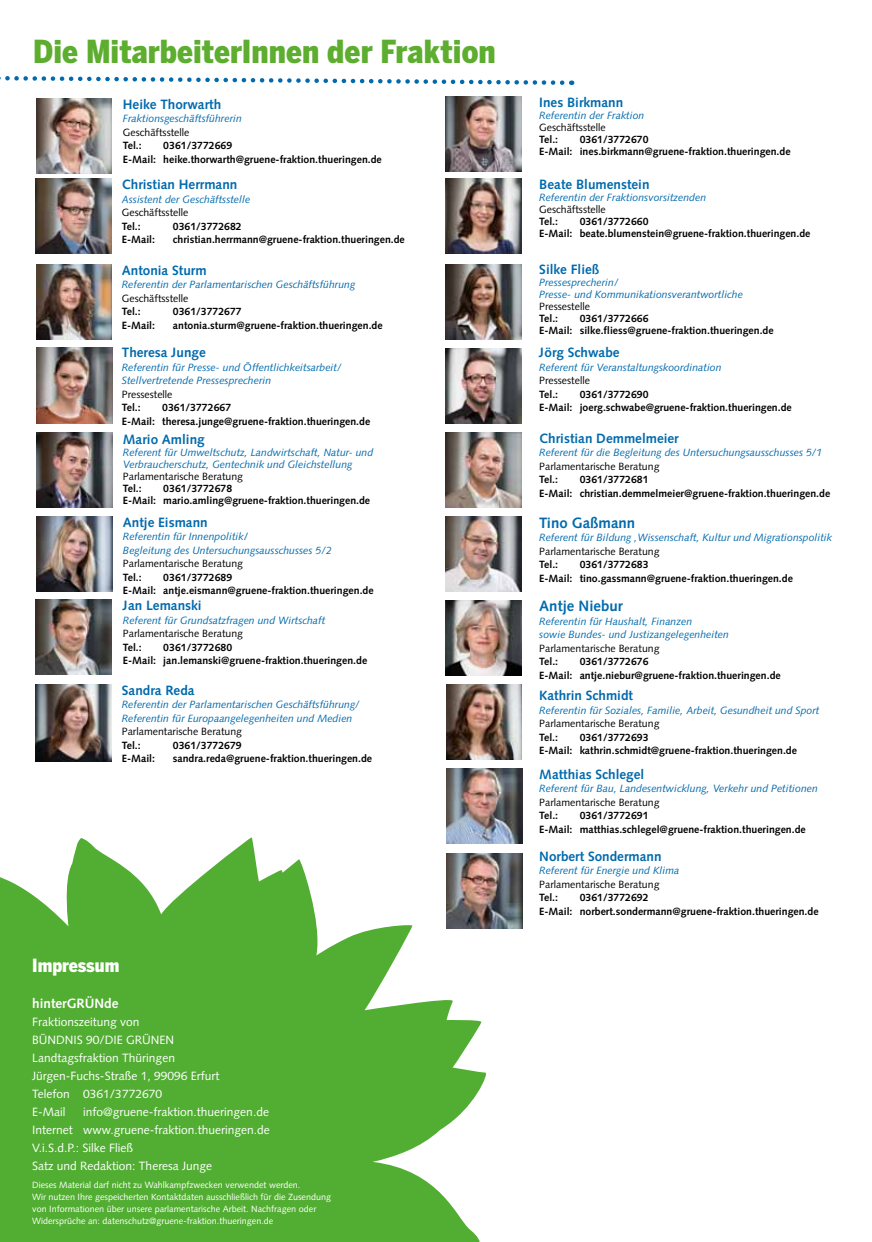
<style>
.page{position:relative;width:872px;height:1242px;background:#fff}
.page>*{position:absolute;margin:0;border:0;box-sizing:border-box;transform-origin:0 0}
.t1{font:900 31.5px "Benton Sans Cond";letter-spacing:.005em;color:#5dad2f}
.t2{font:900 18px "Benton Sans Cond";letter-spacing:-.005em;color:#fff}
.t3{font:700 15px "Syntax";color:#006aad}
.t4{font:700 13.5px "Syntax";color:#006aad}
.t5{font:700 13.5px "Syntax";color:#fff}
.t6{font:12px/18px "Syntax";color:#fff}
.t7{font:700 10.5px/13.5px "Syntax";color:#000}
.t8{font:italic 10.5px/13.5px "Syntax";color:#006aad}
.t9{font:10.5px "Syntax";color:#000}
.t10{font:9px/12px "Syntax";color:#fff}
.s1{font-style:normal}
</style>
<div class="page">
<img style="left:36px;top:98px;width:76px;height:75px">
<img style="left:36px;top:684px;width:75px;height:77px">
<img style="left:36px;top:347px;width:76px;height:77px">
<img style="left:37px;top:433px;width:75px;height:75px">
<img style="left:37px;top:517px;width:75px;height:75px">
<img style="left:446px;top:97px;width:76px;height:75px">
<img style="left:446px;top:264px;width:76px;height:75px">
<img style="left:446px;top:349px;width:76px;height:75px">
<img style="left:488px;top:853px;width:34px;height:75px">
<img style="left:446px;top:517px;width:76px;height:75px">
<img style="left:36px;top:600px;width:75px;height:75px">
<img style="left:446px;top:600px;width:76px;height:75px">
<img style="left:446px;top:179px;width:75px;height:75px">
<svg style="left:0;top:76px;width:572px;height:9px"></svg>
<img style="left:446px;top:684px;width:76px;height:75px">
<img style="left:446px;top:432px;width:76px;height:76px">
<img style="left:36px;top:264px;width:76px;height:75px">
<img style="left:36px;top:178px;width:76px;height:76px">
<img style="left:446px;top:768px;width:76px;height:75px">
<svg style="left:0;top:837px;width:488px;height:405px;fill:#52ae32"></svg>
<h1 class="t1" style="left:33px;top:33px;width:464px">Die MitarbeiterInnen der Fraktion</h1>
<p class="t4" style="left:123px;top:96px;width:100px">Heike Thorwarth</p>
<p class="t8" style="left:123px;top:112px;width:121px">Fraktionsgeschäftsführerin</p>
<p class="t9" style="left:123px;top:126px;width:68px">Geschäftsstelle</p>
<p class="t7" style="left:123px;top:139px;width:20px">Tel.:</p>
<p class="t7" style="left:123px;top:139px;width:260px;text-indent:40px">0361/3772669<br>E-Mail: heike.thorwarth@gruene-fraktion.thueringen.de</p>
<p class="t4" style="left:122px;top:177px;width:117px">Christian Herrmann</p>
<p class="t8" style="left:122px;top:192px;width:130px">Assistent der Geschäftsstelle</p>
<p class="t9" style="left:122px;top:206px;width:68px">Geschäftsstelle</p>
<p class="t7" style="left:122px;top:219px;width:20px">Tel.:</p>
<p class="t7" style="left:173px;top:219px;width:70px">0361/3772682</p>
<p class="t7" style="left:122px;top:233px;width:35px">E-Mail:</p>
<p class="t7" style="left:173px;top:233px;width:233px">christian.herrmann@gruene-fraktion.thueringen.de</p>
<p class="t4" style="left:122px;top:262px;width:86px">Antonia Sturm</p>
<p class="t8" style="left:122px;top:278px;width:235px">Referentin der Parlamentarischen Geschäftsführung</p>
<p class="t9" style="left:122px;top:292px;width:68px">Geschäftsstelle</p>
<p class="t7" style="left:122px;top:305px;width:20px">Tel.:</p>
<p class="t7" style="left:173px;top:305px;width:70px">0361/3772677</p>
<p class="t7" style="left:122px;top:318px;width:35px">E-Mail:</p>
<p class="t7" style="left:173px;top:318px;width:211px">antonia.sturm@gruene-fraktion.thueringen.de</p>
<p class="t4" style="left:122px;top:345px;width:86px">Theresa Junge</p>
<p class="t8" style="left:122px;top:360px;width:221px">Referentin für Presse- und Öffentlichkeitsarbeit/<br>Stellvertretende Pressesprecherin</p>
<p class="t9" style="left:122px;top:388px;width:52px">Pressestelle</p>
<p class="t7" style="left:122px;top:401px;width:20px">Tel.:</p>
<p class="t7" style="left:122px;top:401px;width:250px;text-indent:40px">0361/3772667<br>E-Mail: theresa.junge@gruene-fraktion.thueringen.de</p>
<p class="t4" style="left:123px;top:432px;width:83px">Mario Amling</p>
<p class="t8" style="left:123px;top:446px;width:252px;line-height:12px">Referent für Umweltschutz, Landwirtschaft, Natur- und<br>Verbraucherschutz, Gentechnik und Gleichstellung</p>
<p class="t9" style="left:123px;top:470px;width:122px">Parlamentarische Beratung</p>
<p class="t7" style="left:123px;top:482px;width:20px">Tel.:</p>
<p class="t7" style="left:123px;top:482px;width:249px;line-height:12px;text-indent:40px">0361/3772678<br>E-Mail: mario.amling@gruene-fraktion.thueringen.de</p>
<p class="t4" style="left:123px;top:514px;width:86px">Antje Eismann</p>
<p class="t8" style="left:123px;top:530px;width:210px">Referentin für Innenpolitik<span class="s1">/<br></span>Begleitung des Untersuchungsausschusses 5/2</p>
<p class="t9" style="left:123px;top:557px;width:122px">Parlamentarische Beratung</p>
<p class="t7" style="left:123px;top:570px;width:20px">Tel.:</p>
<p class="t7" style="left:123px;top:570px;width:252px;text-indent:40px">0361/3772689<br>E-Mail: antje.eismann@gruene-fraktion.thueringen.de</p>
<p class="t4" style="left:123px;top:598px;width:80px">Jan Lemanski</p>
<p class="t8" style="left:123px;top:613px;width:204px">Referent für Grundsatzfragen und Wirtschaft</p>
<p class="t9" style="left:123px;top:627px;width:122px">Parlamentarische Beratung</p>
<p class="t7" style="left:123px;top:640px;width:20px">Tel.:</p>
<p class="t7" style="left:123px;top:640px;width:246px;text-indent:40px">0361/3772680<br>E-Mail: jan.lemanski@gruene-fraktion.thueringen.de</p>
<p class="t4" style="left:122px;top:682px;width:74px">Sandra Reda</p>
<p class="t8" style="left:122px;top:698px;width:240px">Referentin der Parlamentarischen Geschäftsführung/<br>Referentin für Europaangelegenheiten und Medien</p>
<p class="t9" style="left:122px;top:725px;width:122px">Parlamentarische Beratung</p>
<p class="t7" style="left:122px;top:738px;width:20px">Tel.:</p>
<p class="t7" style="left:173px;top:738px;width:70px">0361/3772679</p>
<p class="t7" style="left:122px;top:752px;width:35px">E-Mail:</p>
<p class="t7" style="left:173px;top:752px;width:201px">sandra.reda@gruene-fraktion.thueringen.de</p>
<h2 class="t2" style="left:32px;top:955px;width:89px">Impressum</h2>
<p class="t5" style="left:32px;top:996px;width:88px">hinterGRÜNde</p>
<p class="t6" style="left:32px;top:1013px;width:109px">Fraktionszeitung von<br>BÜNDN</p>
<p class="t6" style="left:32px;top:1031px;width:189px;text-indent:41px">IS 90/DIE GRÜNEN<br>Landtagsfraktion Thüringen<br>Jürgen-Fuchs-Straße 1, 99096 Erfurt<br>Telefon 0361/3772670<br>E-Mail</p>
<p class="t6" style="left:32px;top:1103px;width:239px;text-indent:51px">info@gruene-fraktion.thueringen.de Internet www.gruene-fraktion.thueringen.de V.i.S.d.P.: Silke Fließ<br>Satz und Redaktion: Theresa Junge</p>
<p class="t10" style="left:32px;top:1179px;width:300px">Dieses Material darf nicht zu Wahlkampfzwecken verwendet werden.<br>Wir nutzen Ihre gespeicherten Kontaktdaten ausschließlich für die Zusendung von Informationen über unsere parlamentarische Arbeit. N achfragen oder Widersprüche an: datenschutz@gruene-fraktion.thueringen.de</p>
<p class="t4" style="left:539px;top:95px;width:85px">Ines Birkmann</p>
<p class="t8" style="left:539px;top:109px;width:107px">Referentin der Fraktion</p>
<p class="t9" style="left:539px;top:121px;width:68px">Geschäftsstelle</p>
<p class="t7" style="left:539px;top:133px;width:20px">Tel.:</p>
<p class="t7" style="left:539px;top:134px;width:253px;line-height:12px;text-indent:40px">0361/3772670<br>E-Mail: ines.birkmann@gruene-fraktion.thueringen.de</p>
<p class="t4" style="left:539px;top:177px;width:112px">Beate Blumenstein</p>
<p class="t8" style="left:539px;top:191px;width:168px">Referentin der Fraktionsvorsitzenden</p>
<p class="t9" style="left:539px;top:203px;width:68px">Geschäftsstelle</p>
<p class="t7" style="left:539px;top:215px;width:20px">Tel.:</p>
<p class="t7" style="left:539px;top:216px;width:273px;line-height:12px;text-indent:40px">0361/3772660<br>E-Mail: beate.blumenstein@gruene-fraktion.thueringen.de</p>
<p class="t4" style="left:539px;top:261px;width:62px">Silke Fließ</p>
<p class="t8" style="left:539px;top:276px;width:205px;line-height:12px">Pressesprecherin/<br>Presse- und Kommunikationsverantwortliche</p>
<p class="t9" style="left:539px;top:300px;width:52px">Pressestelle</p>
<p class="t7" style="left:539px;top:311px;width:20px">Tel.:</p>
<p class="t7" style="left:539px;top:312px;width:236px;line-height:12px;text-indent:40px">0361/3772666<br>E-Mail: silke.fliess@gruene-fraktion.thueringen.de</p>
<p class="t4" style="left:539px;top:345px;width:82px">Jörg Schwabe</p>
<p class="t8" style="left:539px;top:360px;width:184px">Referent für Veranstaltungskoordination</p>
<p class="t9" style="left:539px;top:374px;width:52px">Pressestelle</p>
<p class="t7" style="left:539px;top:387px;width:20px">Tel.:</p>
<p class="t7" style="left:539px;top:387px;width:254px;text-indent:40px">0361/3772690<br>E-Mail: joerg.schwabe@gruene-fraktion.thueringen.de</p>
<p class="t4" style="left:539px;top:430px;width:141px">Christian Demmelmeier</p>
<p class="t8" style="left:539px;top:446px;width:284px">Referent für die Begleitung des Untersuchungsausschusses 5/1</p>
<p class="t9" style="left:539px;top:460px;width:122px">Parlamentarische Beratung</p>
<p class="t7" style="left:539px;top:473px;width:20px">Tel.:</p>
<p class="t7" style="left:539px;top:473px;width:292px;text-indent:40px">0361/3772681<br>E-Mail: christian.demmelmeier@gruene-fraktion.thueringen.de</p>
<h3 class="t3" style="left:539px;top:514px;width:97px">Tino Gaßmann</h3>
<p class="t8" style="left:539px;top:531px;width:294px">Referent für Bildung ,Wissenschaft, Kultur und Migrationspolitik</p>
<p class="t9" style="left:539px;top:545px;width:122px">Parlamentarische Beratung</p>
<p class="t7" style="left:539px;top:558px;width:20px">Tel.:</p>
<p class="t7" style="left:539px;top:558px;width:255px;text-indent:40px">0361/3772683<br>E-Mail: tino.gassmann@gruene-fraktion.thueringen.de</p>
<h3 class="t3" style="left:539px;top:597px;width:85px">Antje Niebur</h3>
<p class="t8" style="left:539px;top:614px;width:191px">Referentin für Haushalt, Finanzen<br>sowie Bundes- und Justizangelegenheiten</p>
<p class="t9" style="left:539px;top:642px;width:122px">Parlamentarische Beratung</p>
<p class="t7" style="left:539px;top:655px;width:20px">Tel.:</p>
<p class="t7" style="left:539px;top:655px;width:243px;text-indent:40px">0361/3772676<br>E-Mail: antje.niebur@gruene-fraktion.thueringen.de</p>
<p class="t4" style="left:539px;top:688px;width:95px">Kathrin Schmidt</p>
<p class="t8" style="left:539px;top:703px;width:282px">Referentin für Soziales, Familie, Arbeit, Gesundheit und Sport</p>
<p class="t9" style="left:539px;top:717px;width:122px">Parlamentarische Beratung</p>
<p class="t7" style="left:539px;top:730px;width:20px">Tel.:</p>
<p class="t7" style="left:539px;top:730px;width:259px;text-indent:40px">0361/3772693<br>E-Mail: kathrin.schmidt@gruene-fraktion.thueringen.de</p>
<p class="t4" style="left:539px;top:766px;width:106px">Matthias Schlegel</p>
<p class="t8" style="left:539px;top:782px;width:280px">Referent für Bau, Landesentwicklung, Verkehr und Petitionen</p>
<p class="t9" style="left:539px;top:796px;width:122px">Parlamentarische Beratung</p>
<p class="t7" style="left:539px;top:809px;width:20px">Tel.:</p>
<p class="t7" style="left:539px;top:809px;width:268px;text-indent:40px">0361/3772691<br>E-Mail: matthias.schlegel@gruene-fraktion.thueringen.de</p>
<p class="t4" style="left:539px;top:848px;width:124px">Norbert Sondermann</p>
<p class="t8" style="left:539px;top:863px;width:142px">Referent für Energie und Klima</p>
<p class="t9" style="left:539px;top:878px;width:122px">Parlamentarische Beratung</p>
<p class="t7" style="left:539px;top:891px;width:20px">Tel.:</p>
<p class="t7" style="left:539px;top:891px;width:281px;text-indent:40px">0361/3772692<br>E-Mail: norbert.sondermann@gruene-fraktion.thueringen.de</p>
</div>
